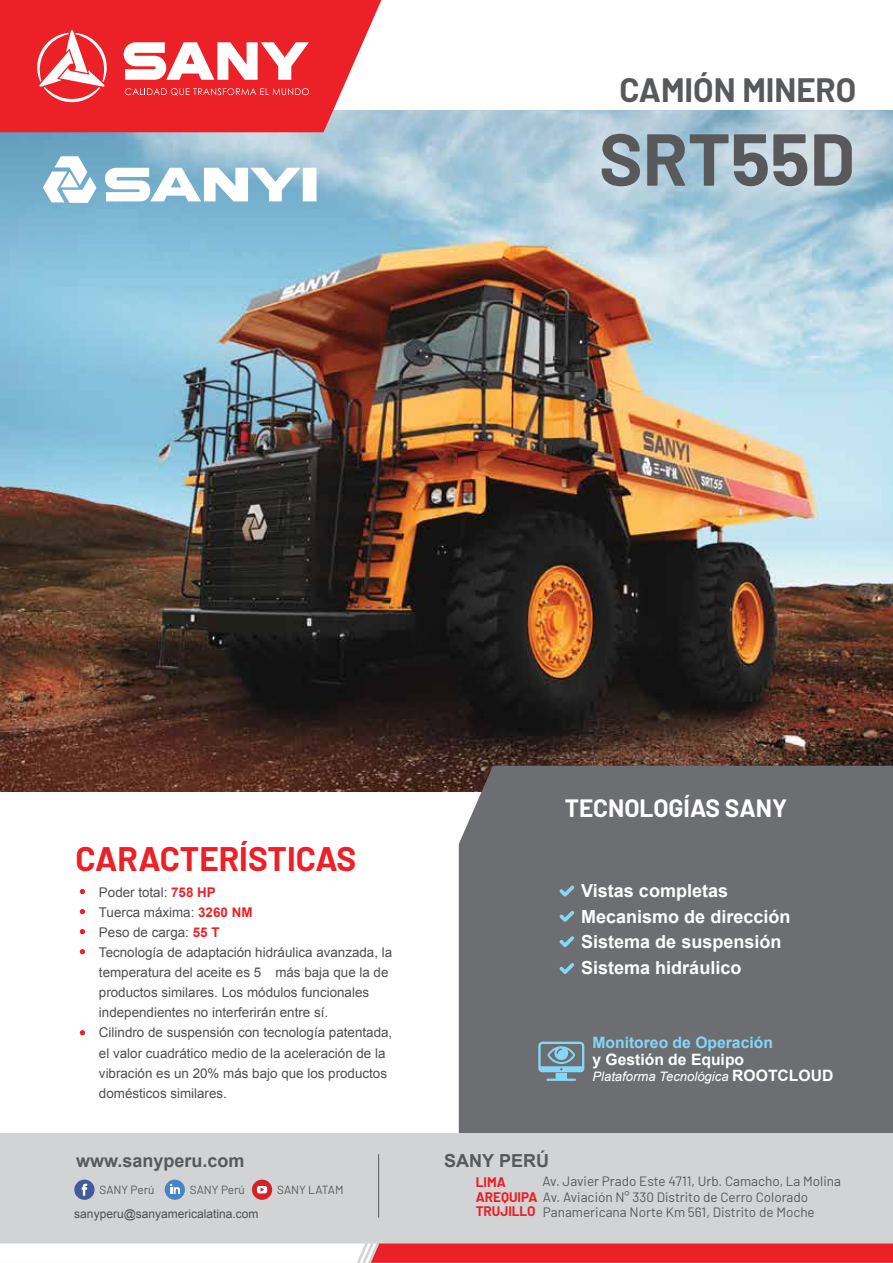
<style>
.page{position:relative;width:893px;height:1263px;background:#fff}
.page>*{position:absolute;margin:0;border:0;box-sizing:border-box;transform-origin:0 0}
.t1{font:700 73.35px "Barlow";color:#58595b}
.t2{font:700 33.3px "Barlow";color:#eb2127}
.t3{font:700 33px "Barlow";color:#58595b}
.t4{font:700 24.45px "Barlow";color:#fff}
.t5{font:700 18px/25.5px "Arial";color:#fff}
.t6{font:700 18px "Arial";color:#58595b}
.t7{font:700 15.75px "Arial";color:#86d6f7}
.t8{font:700 15.75px "Arial";color:#fff}
.t9{font:13.5px/15.3px "Barlow";color:#58595b}
.t10{font:13.5px "Barlow";color:#595a5c}
.t11{font:700 13.5px "Barlow";color:#ed1d24}
.t12{font:13.35px/20.1px "Arial";color:#4e4e4e}
.t13{font:italic 13.05px "Arial";color:#fff}
.t14{font:12px "Arial";color:#4e4e4e}
.t15{font:11.85px "Barlow";color:#58595b}
.s1{font-weight:700;color:#eb2127}
.s2{font-weight:700;font-style:normal;font-size:15.75px}
.s3{font-weight:700;color:#ed1d24}
</style>
<div class="page">
<img style="left:0;top:111px;width:893px;height:681px">
<svg style="left:0;top:0;width:381px;height:132px;background:#ea353b"></svg>
<div style="left:459px;top:766px;width:434px;height:368px;background:#6d6e71"></div>
<svg style="left:36px;top:30px;width:72px;height:72px"></svg>
<svg style="left:124px;top:42px;width:185px;height:38px"></svg>
<svg style="left:125px;top:88px;width:184px;height:8px"></svg>
<div style="left:0;top:1134px;width:893px;height:129px;background:#d1d3d4"></div>
<svg style="left:0;top:1243px;width:893px;height:20px;background:#f18084"></svg>
<svg style="left:80px;top:889px;width:5px;height:5px"></svg>
<svg style="left:80px;top:909px;width:5px;height:5px"></svg>
<svg style="left:80px;top:929px;width:5px;height:5px"></svg>
<svg style="left:80px;top:949px;width:5px;height:5px"></svg>
<svg style="left:80px;top:1030px;width:5px;height:5px"></svg>
<hr style="left:378px;top:1154px;width:1px;height:64px;background:#58595b">
<svg style="left:538px;top:1041px;width:46px;height:40px;background:#789dae"></svg>
<svg style="left:559px;top:885px;width:15px;height:11px"></svg>
<svg style="left:559px;top:910px;width:15px;height:12px"></svg>
<svg style="left:559px;top:936px;width:15px;height:11px"></svg>
<svg style="left:559px;top:963px;width:15px;height:11px"></svg>
<svg style="left:43px;top:156px;width:274px;height:47px"></svg>
<div style="left:252px;top:1179px;width:20px;height:21px;background:#d52229;border-radius:50%"></div>
<div style="left:257px;top:1186px;width:10px;height:7px;background:#fff;border-radius:2px"></div>
<svg style="left:260px;top:1187px;width:4px;height:4px"></svg>
<div style="left:165px;top:1179px;width:20px;height:21px;background:#4685c5;border-radius:50%"></div>
<svg style="left:170px;top:1184px;width:10px;height:10px"></svg>
<div style="left:74px;top:1179px;width:21px;height:21px;background:#425b9b;border-radius:50%"></div>
<svg style="left:82px;top:1184px;width:5px;height:12px"></svg>
<h3 class="t3" style="left:619px;top:65px;width:239px">CAMIÓN MINERO</h3>
<h1 class="t1" style="left:599px;top:105px;width:258px">SRT55D</h1>
<h2 class="t2" style="left:75px;top:834px;width:282px">CARACTERÍSTICAS</h2>
<h3 class="t4" style="left:565px;top:790px;width:224px">TECNOLOGÍAS SANY</h3>
<p class="t12" style="left:99px;top:882px;width:295px">Poder total: <span class="s1">758 HP<br></span>Tuerca máxima: <span class="s1">3260 NM<br></span>Peso de carga: <span class="s1">55 T<br></span>Tecnología de adaptación hidráulica avanzada, la temperatura del aceite es 5 más baja que la de productos similares. Los módulos funcionales independientes no interferirán entre sí.<br>Cilindro de suspensión con tecnología patentada, el valor cuadrático medio de la aceleración de la vibración es un 20% más bajo que los productos domésticos similares.</p>
<h3 class="t5" style="left:581px;top:879px;width:211px">Vistas completas<br>Mecanismo de dirección<br>Sistema de suspensión<br>Sistema hidráulico</h3>
<p class="t7" style="left:592px;top:1032px;width:182px">Monitoreo de Operación</p>
<p class="t8" style="left:592px;top:1048px;width:153px">y Gestión de Equipo</p>
<p class="t13" style="left:592px;top:1068px;width:242px">Plataforma Tecnológica <span class="s2">ROOTCLOUD</span></p>
<h3 class="t6" style="left:76px;top:1149px;width:170px">www.sanyperu.com</h3>
<p class="t15" style="left:99px;top:1181px;width:56px">SANY Perú</p>
<p class="t15" style="left:190px;top:1181px;width:56px">SANY Perú</p>
<p class="t15" style="left:277px;top:1181px;width:68px">SANY LATAM</p>
<p class="t14" style="left:74px;top:1205px;width:186px">sanyperu@sanyamericalatina.com</p>
<h3 class="t6" style="left:444px;top:1149px;width:106px">SANY PERÚ</h3>
<p class="t11" style="left:476px;top:1172px;width:32px">LIMA</p>
<p class="t9" style="left:476px;top:1172px;width:367px;text-indent:67px">Av. Javier Prado Este 4711, Urb. Camacho, La Molina<br><span class="s3">AREQUIPA</span> Av. Aviación N° 330 Distrito de Cerro Colorado<br><span class="s3">TRUJILLO</span></p>
<p class="t10" style="left:543px;top:1202px;width:273px">Panamericana Norte Km 561, Distrito de Moche</p>
</div>
